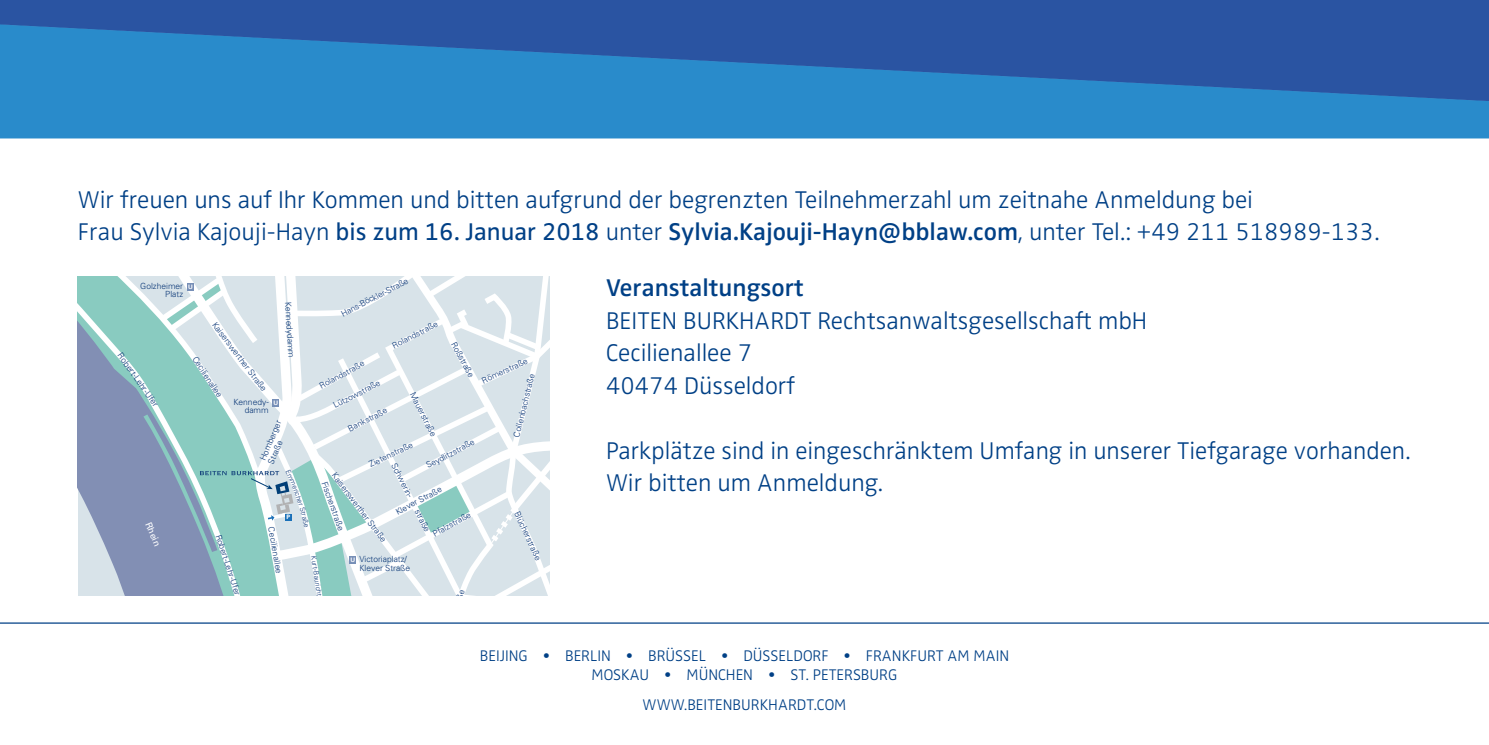
<style>
.page{position:relative;width:1489px;height:745px;background:#fff}
.page>*{position:absolute;margin:0;border:0;box-sizing:border-box;transform-origin:0 0}
.t1{font:300 25px/32.5px "Zwo OT";color:#004086}
.t2{font:600 25px "Zwo OT";color:#004086}
.t3{font:300 16px/19px "Zwo OT";color:#004086;text-align:center}
.t4{font:9.25px "Univers";color:#fff}
.t5{font:300 8.5px/8.5px "Univers";color:#093676}
.t6{font:300 7px "Univers";color:#093676}
.t7{font:700 6px "Univers";color:#fff}
.s1{font-weight:400}
.s2{font-weight:600}
.s3{font-weight:700;font-size:6px;color:#fff}
</style>
<div class="page">
<div style="left:0;top:101px;width:538px;height:37px;background:#298bcb"></div>
<svg style="left:0;top:0;width:538px;height:101px;background:#2976bb"></svg>
<svg style="left:538px;top:0;width:950px;height:138px;background:#296cb4"></svg>
<svg style="left:78px;top:276px;width:78px;height:319px;background:#93acc0"></svg>
<hr style="left:0;top:622px;width:1488px;height:1px;background:#004086">
<svg style="left:156px;top:276px;width:393px;height:319px"></svg>
<h1 class="t1" style="left:78px;top:183px;width:1302px">Wir freuen uns auf Ihr Kommen und bitten aufgrund der begrenzten Teilnehmerzahl um zeitnahe Anmeldung bei<br>Frau Sylvia Kajouji-Hayn <span class="s1">bis zum 16. Januar 2018</span> unter <span class="s2">Sylvia.Kajouji-Hayn@bblaw.com</span>, unter Tel.: +49 211 518989-133.</h1>
<p class="t5" style="left:165px;top:281px;width:29px;text-indent:-25px">Golzheimer <span class="s3">U<br></span>Platz</p>
<p class="t5" style="left:123px;top:351px;width:65px;rotate:54deg">Robert-Lehr-Ufer</p>
<p class="t4" style="left:153px;top:520px;width:27px;rotate:67deg">Rhein</p>
<p class="t5" style="left:292px;top:301px;width:57px;rotate:86deg">Kennedydamm</p>
<p class="t5" style="left:218px;top:320px;width:86px;rotate:53deg">Kaiserswerther Straße</p>
<p class="t5" style="left:233px;top:397px;width:46px;text-align:center">Kennedy- <span class="s3">U </span>damm</p>
<p class="t5" style="left:198px;top:354px;width:49px;rotate:57deg">Cecilienallee</p>
<p class="t5" style="left:258px;top:458px;width:44px;rotate:-67deg">Homberger<br>Straße</p>
<p class="t6" style="left:298px;top:483px;width:17px;rotate:70deg">erich</p>
<p class="t5" style="left:222px;top:533px;width:65px;rotate:72deg">Robert-Lehr-Ufer</p>
<p class="t7" style="left:286px;top:513px;width:5px">P</p>
<p class="t5" style="left:275px;top:526px;width:49px;rotate:80deg">Cecilienallee</p>
<p class="t5" style="left:340px;top:310px;width:76px;rotate:-27deg">Hans-Böckler-Straße</p>
<p class="t5" style="left:391px;top:342px;width:51px;rotate:-27deg">Rolandstraße</p>
<p class="t5" style="left:457px;top:340px;width:40px;rotate:61deg">Roßstraße</p>
<p class="t5" style="left:480px;top:377px;width:51px;rotate:-25deg">Römerstraße</p>
<p class="t5" style="left:318px;top:382px;width:51px;rotate:-29deg">Rolandstraße</p>
<p class="t5" style="left:346px;top:425px;width:44px;rotate:-27deg">Bankstraße</p>
<p class="t5" style="left:367px;top:460px;width:49px;rotate:-26deg">Zietenstraße</p>
<p class="t5" style="left:512px;top:435px;width:67px;rotate:-76deg">Collenbachstraße</p>
<p class="t5" style="left:332px;top:402px;width:53px;rotate:-28deg">Lützowstraße</p>
<p class="t5" style="left:416px;top:390px;width:50px;rotate:63deg">Mauerstraße</p>
<p class="t5" style="left:425px;top:462px;width:55px;rotate:-28deg">Seydlitzstraße</p>
<p class="t5" style="left:397px;top:461px;width:39px;rotate:63deg">Schwerin-</p>
<p class="t5" style="left:337px;top:470px;width:86px;rotate:53deg">Kaiserswerther Straße</p>
<p class="t5" style="left:328px;top:480px;width:53px;rotate:71deg">Fischerstraße</p>
<p class="t5" style="left:394px;top:508px;width:52px;rotate:-28deg">Klever Straße</p>
<p class="t5" style="left:421px;top:507px;width:25px;rotate:63deg">straße</p>
<p class="t5" style="left:520px;top:509px;width:54px;rotate:65deg">Blücherstraße</p>
<p class="t5" style="left:431px;top:529px;width:43px;rotate:-28deg">Pfalzstraße</p>
<p class="t5" style="left:359px;top:554px;width:52px">Victoriaplatz/<br>Klever Straße</p>
<p class="t6" style="left:317px;top:555px;width:71px;rotate:81deg">Kurt-Baurichter-Straße</p>
<p class="t7" style="left:350px;top:555px;width:6px">U</p>
<h1 class="t2" style="left:606px;top:273px;width:199px">Veranstaltungsort</h1>
<h1 class="t1" style="left:606px;top:304px;width:542px">BEITEN BURKHARDT Rechtsanwaltsgesellschaft mbH<br>Cecilienallee 7<br>40474 Düsseldorf</h1>
<h1 class="t1" style="left:606px;top:434px;width:806px">Parkplätze sind in eingeschränktem Umfang in unserer Tiefgarage vorhanden.<br>Wir bitten um Anmeldung.</h1>
<h2 class="t3" style="left:480px;top:645px;width:531px">BEIJING • BERLIN • BRÜSSEL • DÜSSELDORF • FRANKFURT AM MAIN<br>MOSKAU • MÜNCHEN • ST. PETERSBURG</h2>
<h2 class="t3" style="left:642px;top:695px;width:205px">WWW.BEITENBURKHARDT.COM</h2>
</div>
